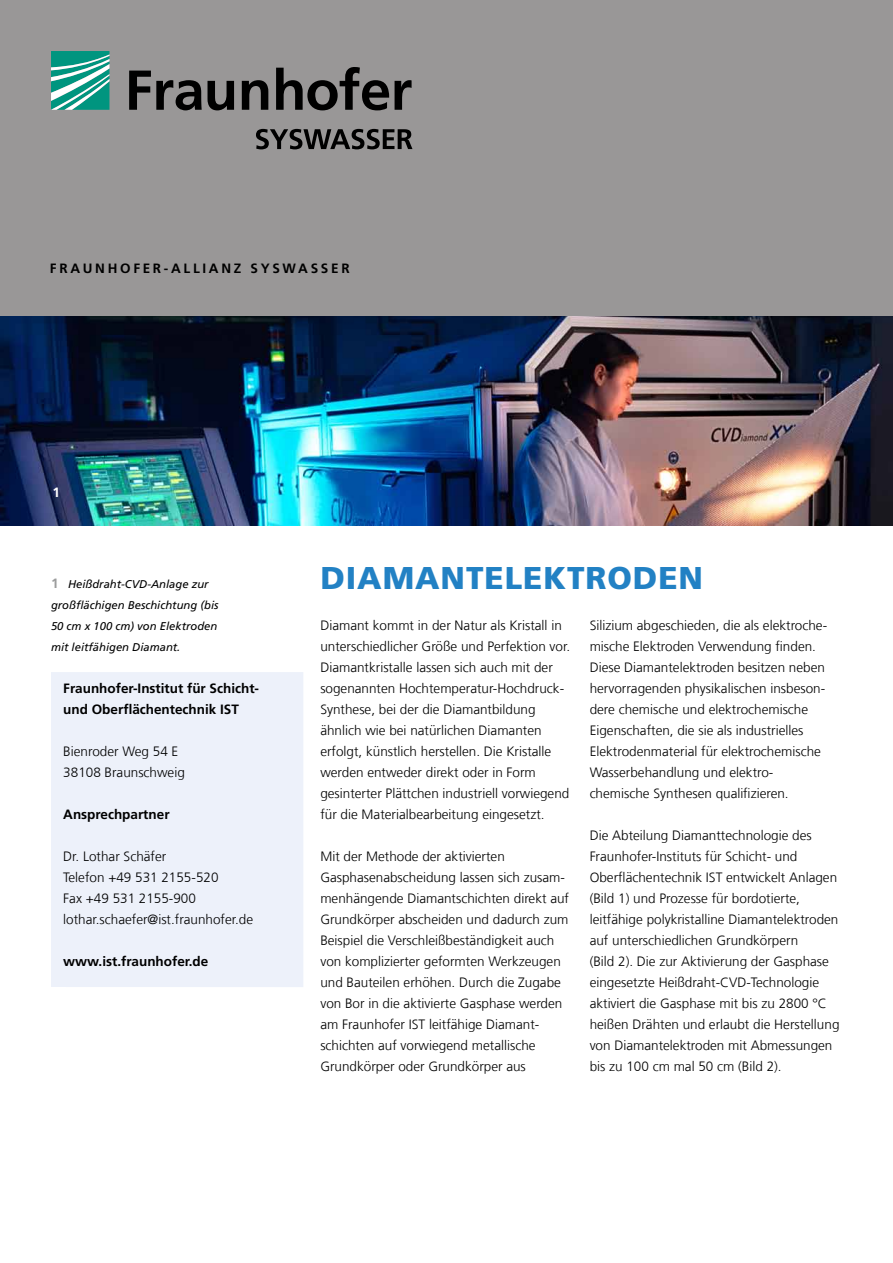
<style>
.page{position:relative;width:893px;height:1263px;background:#fff}
.page>*{position:absolute;margin:0;border:0;box-sizing:border-box;transform-origin:0 0}
.t1{font:900 31.5px "Frutiger LT Com";letter-spacing:.03em;color:#2281c4}
.t2{font:300 13.5px/21px "Frutiger LT Com";color:#000}
.t3{font:700 13.5px/21px "Frutiger LT Com";color:#000}
.t4{font:700 13.5px "Frutiger LT Com";letter-spacing:.2em;color:#000}
.t5{font:700 13.5px "Frutiger LT Com";color:#fff}
.t6{font:italic 11.25px/21px "Frutiger LT Com";color:#000}
.s1{font-weight:700;font-style:normal;font-size:13.5px;color:#9c9d9d}
</style>
<div class="page">
<img style="left:0;top:315px;width:893px;height:210px">
<div style="left:0;top:0;width:893px;height:315px;background:#999797"></div>
<svg style="left:51px;top:51px;width:58px;height:59px;background:#4ab1a2"></svg>
<svg style="left:129px;top:67px;width:283px;height:43px"></svg>
<svg style="left:256px;top:129px;width:156px;height:20px"></svg>
<div style="left:51px;top:672px;width:252px;height:315px;background:#edf1fa"></div>
<p class="t4" style="left:50px;top:260px;width:291px">FRAUNHOFER-Allian z syswa sser</p>
<p class="t5" style="left:53px;top:484px;width:9px">1</p>
<p class="t6" style="left:51px;top:574px;width:169px"><span class="s1">1</span> Heißdraht-CVD-Anlage zur großflächigen Beschichtung (bis<br>50 cm x 100 cm) von Elektroden mit leitfähigen Diamant.</p>
<p class="t3" style="left:63px;top:678px;width:197px">Fraunhofer-Institut für Schicht&shy;und Oberflächentechnik IST</p>
<p class="t2" style="left:63px;top:741px;width:123px">Bienroder Weg 54 E<br>38108 Braunschweig</p>
<p class="t3" style="left:63px;top:804px;width:108px">Ansprechpartner</p>
<p class="t2" style="left:63px;top:846px;width:191px">Dr. Lothar Schäfer<br>Telefon +49 531 2155-520<br>Fax +49 531 2155-900 lothar.schaefer@ist.fraunhofer.de</p>
<p class="t3" style="left:63px;top:951px;width:147px">www.ist.fraunhofer.de</p>
<h1 class="t1" style="left:320px;top:559px;width:384px">DIAMANTELEKTRODEN</h1>
<p class="t2" style="left:320px;top:615px;width:251px">Diamant kommt in der Natur als Kristall in unterschiedlicher Größe und Perfektion vor.<br>Diamantkristalle lassen sich auch mit der sogenannten Hochtemperatur-Hochdruck-Synthese, bei der die Diamantbildung ähnlich wie bei natürlichen Diamanten erfolgt, künstlich herstellen. Die Kristalle werden entweder direkt oder in Form gesinterter Plättchen industriell vorwiegend für die Materialbearbeitung eingesetzt.</p>
<p class="t2" style="left:320px;top:846px;width:250px">Mit der Methode der aktivierten Gasphasenabscheidung lassen sich zusam&shy;menhängende Diamantschichten direkt auf Grundkörper abscheiden und dadurch zum Beispiel die Verschleißbeständigkeit auch von komplizierter geformten Werkzeugen und Bauteilen erhöhen. Durch die Zugabe von Bor in die aktivierte Gasphase werden am Fraunhofer IST leitfähige Diamant&shy;schichten auf vorwiegend metallische Grundkörper oder Grundkörper aus</p>
<p class="t2" style="left:590px;top:615px;width:239px">Silizium abgeschieden, die als elektroche&shy;mische Elektroden Verwendung finden.<br>Diese Diamantelektroden besitzen neben hervorragenden physikalischen insbeson&shy;dere chemische und elektrochemische Eigenschaften, die sie als industrielles Elektrodenmaterial für elektrochemische Wasserbehandlung und elektro&shy;chemische Synthesen qualifizieren.</p>
<p class="t2" style="left:590px;top:825px;width:251px">Die Abteilung Diamanttechnologie des Fraunhofer-Instituts für Schicht- und Oberflächentechnik IST entwickelt Anlagen (Bild 1) und Prozesse für bordotierte, leitfähige polykristalline Diamantelektroden auf unterschiedlichen Grundkörpern<br>(Bild 2). Die zur Aktivierung der Gasphase eingesetzte Heißdraht-CVD-Technologie aktiviert die Gasphase mit bis zu 2800 °C heißen Drähten und erlaubt die Herstellung von Diamantelektroden mit Abmessungen bis zu 100 cm mal 50 cm (Bild 2).</p>
</div>
